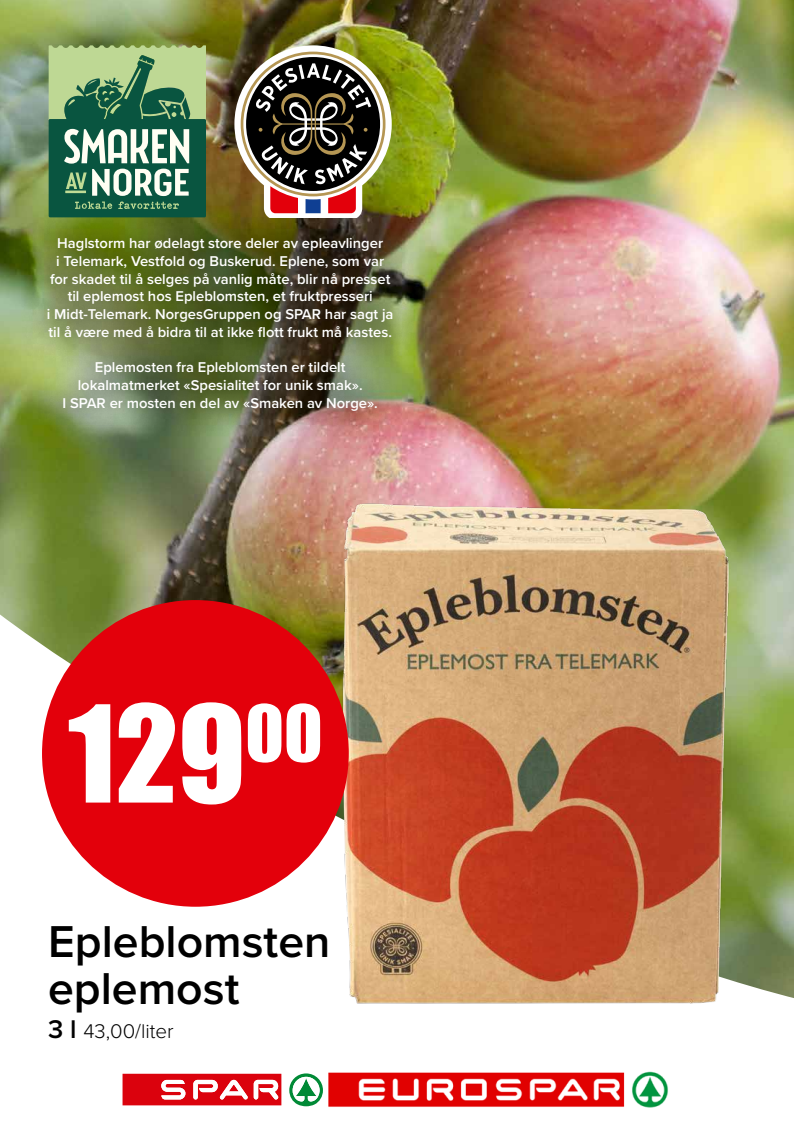
<style>
.page{position:relative;width:794px;height:1134px;background:#fff}
.page>*{position:absolute;margin:0;border:0;box-sizing:border-box;transform-origin:0 0}
.t1{font:124.4px "Impact";color:#fff}
.t2{font:600 46.3px/46.3px "Proxima Nova";color:#000}
.t3{font:300 20.5px "Proxima Nova";color:#000}
.t4{font:600 14.7px/17.7px "Proxima Nova";color:#fff;text-align:center}
.s1{font-weight:600;font-size:26.5px}
</style>
<div class="page">
<img style="left:0;top:0;width:794px;height:613px">
<svg style="left:0;top:613px;width:794px;height:385px"></svg>
<img style="left:315px;top:464px;width:433px;height:540px">
<div style="left:19px;top:210px;width:402px;height:229px;background:#000;opacity:.5"></div>
<img style="left:122px;top:1073px;width:187px;height:34px">
<div style="left:122px;top:1074px;width:159px;height:31px;background:#db020d"></div>
<img style="left:289px;top:1073px;width:34px;height:33px">
<img style="left:293px;top:1077px;width:26px;height:24px">
<img style="left:220px;top:1080px;width:28px;height:19px">
<img style="left:161px;top:1080px;width:24px;height:19px">
<img style="left:254px;top:1080px;width:24px;height:19px">
<img style="left:193px;top:1080px;width:25px;height:19px">
<img style="left:328px;top:1071px;width:340px;height:37px">
<div style="left:42px;top:600px;width:307px;height:307px;background:#e3000b;border-radius:50%"></div>
<svg style="left:49px;top:45px;width:157px;height:172px;background:#639472"></svg>
<svg style="left:234px;top:45px;width:158px;height:172px"></svg>
<p class="t4" style="left:47px;top:234px;width:348px">Haglstorm har ødelagt store deler av epleavlinger<br>i Telemark, Vestfold og Buskerud. Eplene, som var for skadet til å selges på vanlig måte, blir nå presset til eplemost hos Epleblomsten, et fruktpresseri<br>i Midt-Telemark. NorgesGruppen og SPAR har sagt ja til å være med å bidra til at ikke flott frukt må kastes.</p>
<p class="t4" style="left:62px;top:358px;width:317px">Eplemosten fra Epleblomsten er tildelt lokalmatmerket «Spesialitet for unik smak».<br>I SPAR er mosten en del av «Smaken av Norge».</p>
<h1 class="t1" style="left:68px;top:657px;width:256px">129<sup>00</sup></h1>
<h2 class="t2" style="left:48px;top:917px;width:284px">Epleblomsten eplemost</h2>
<h3 class="t3" style="left:48px;top:1015px;width:127px"><span class="s1">3 l</span> 43,00/liter</h3>
</div>
